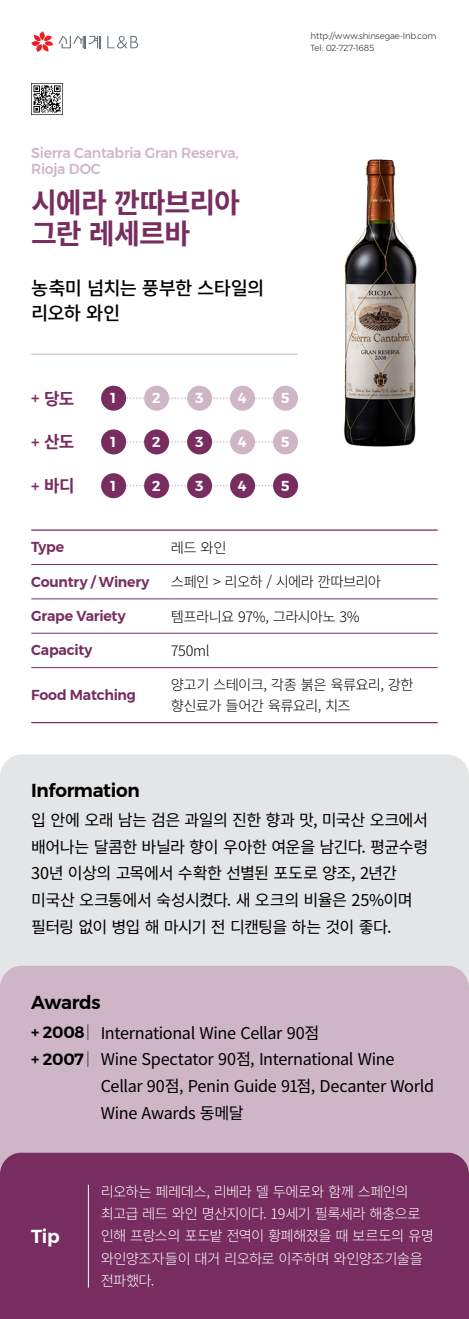
<style>
.page{position:relative;width:469px;height:1319px;background:#fff}
.page>*{position:absolute;margin:0;border:0;box-sizing:border-box;transform-origin:0 0}
.와인제목_45{font:700 28.12px/31.2px "Source Han Sans K";letter-spacing:-.035em;color:#772d60}
.와인소개_30{font:500 18.75px/25px "Source Han Sans K";letter-spacing:-.04em;color:#000}
.본문영문_30{font:600 18.75px "Montserrat";letter-spacing:-.02em;color:#000}
.본문영문_30-2{font:600 18.75px "Montserrat";color:#fff}
.본문_26{font:700 16.88px "Source Han Sans K";color:#772d60}
.본문_26-2{font:16.25px/26.6px "Source Han Sans K";letter-spacing:-.025em;color:#000}
.표__팁_23{font:300 14.38px/22.2px "Source Han Sans K";letter-spacing:-.045em;color:#fff}
.표__팁_23-2{font:300 14.38px/20.6px "Source Han Sans K";letter-spacing:-.045em;color:#000}
.표_영문{font:600 14.38px "Montserrat";letter-spacing:-.015em;color:#772d60}
.와인영문_23{font:500 14.38px/15.6px "Montserrat";letter-spacing:-.015em;color:#cfb6c7}
.표_영문-2{font:600 14.38px "Montserrat";color:#fff}
.신세계_주소전화_14{font:300 8.75px "Montserrat";letter-spacing:-.015em;color:#333}
.s1{font-family:"Montserrat";font-weight:500}
.s2{font-family:"Montserrat";font-weight:600}
.s3{font-family:"Montserrat";font-weight:200}
</style>
<div class="page">
<img style="left:269px;top:159px;width:148px;height:296px">
<svg style="left:31px;top:31px;width:69px;height:21px"></svg>
<svg style="left:107px;top:36px;width:31px;height:12px"></svg>
<img style="left:31px;top:83px;width:31px;height:31px">
<svg style="left:126px;top:397px;width:147px;height:2px"></svg>
<div style="left:101px;top:386px;width:25px;height:25px;background:#772d60;border-radius:50%"></div>
<div style="left:144px;top:386px;width:25px;height:25px;background:#cfb6c7;border-radius:50%"></div>
<div style="left:187px;top:386px;width:25px;height:25px;background:#cfb6c7;border-radius:50%"></div>
<div style="left:230px;top:386px;width:25px;height:25px;background:#cfb6c7;border-radius:50%"></div>
<div style="left:273px;top:386px;width:25px;height:25px;background:#cfb6c7;border-radius:50%"></div>
<svg style="left:126px;top:441px;width:147px;height:2px"></svg>
<div style="left:101px;top:429px;width:25px;height:25px;background:#772d60;border-radius:50%"></div>
<div style="left:144px;top:429px;width:25px;height:25px;background:#772d60;border-radius:50%"></div>
<div style="left:187px;top:429px;width:25px;height:25px;background:#772d60;border-radius:50%"></div>
<div style="left:230px;top:429px;width:25px;height:25px;background:#cfb6c7;border-radius:50%"></div>
<div style="left:273px;top:429px;width:25px;height:25px;background:#cfb6c7;border-radius:50%"></div>
<svg style="left:126px;top:485px;width:147px;height:1px"></svg>
<div style="left:101px;top:473px;width:25px;height:25px;background:#772d60;border-radius:50%"></div>
<div style="left:144px;top:473px;width:25px;height:25px;background:#772d60;border-radius:50%"></div>
<div style="left:187px;top:473px;width:25px;height:25px;background:#772d60;border-radius:50%"></div>
<div style="left:230px;top:473px;width:25px;height:25px;background:#772d60;border-radius:50%"></div>
<div style="left:273px;top:473px;width:25px;height:25px;background:#772d60;border-radius:50%"></div>
<hr style="left:31px;top:354px;width:267px;height:1px;background:#cfb6c7">
<hr style="left:31px;top:564px;width:140px;height:1px;background:#772d60">
<hr style="left:171px;top:564px;width:267px;height:1px;background:#772d60">
<hr style="left:31px;top:599px;width:140px;height:1px;background:#772d60">
<hr style="left:171px;top:599px;width:267px;height:1px;background:#772d60">
<hr style="left:31px;top:633px;width:140px;height:1px;background:#772d60">
<hr style="left:171px;top:633px;width:267px;height:1px;background:#772d60">
<hr style="left:31px;top:667px;width:140px;height:1px;background:#772d60">
<hr style="left:171px;top:667px;width:267px;height:1px;background:#772d60">
<hr style="left:31px;top:529px;width:140px;height:2px;background:#772d60">
<hr style="left:171px;top:529px;width:267px;height:2px;background:#772d60">
<hr style="left:31px;top:722px;width:140px;height:1px;background:#772d60">
<hr style="left:171px;top:722px;width:267px;height:1px;background:#772d60">
<div style="left:0;top:754px;width:469px;height:212px;background:#e4e5e7;border-radius:22px"></div>
<div style="left:0;top:1152px;width:469px;height:167px;background:#772d60;border-radius:22px"></div>
<div style="left:0;top:966px;width:469px;height:186px;background:#cfb6c7;border-radius:22px"></div>
<hr style="left:88px;top:1185px;width:1px;height:102px;background:#fff">
<p class="신세계_주소전화_14" style="left:310px;top:29px;width:127px">http://www.shinsegae-lnb.com</p>
<p class="신세계_주소전화_14" style="left:310px;top:41px;width:65px">Tel: 02-727-1685</p>
<p class="와인영문_23" style="left:31px;top:145px;width:209px">Sierra Cantabria Gran Reserva,<br>Rioja DOC</p>
<p class="와인제목_45" style="left:31px;top:188px;width:210px">시에라 깐따브리아 그란 레세르바</p>
<p class="와인소개_30" style="left:31px;top:276px;width:234px">농축미 넘치는 풍부한 스타일의 리오하 와인</p>
<p class="본문_26" style="left:31px;top:389px;width:45px"><span class="s1">+</span> 당도</p>
<p class="표_영문-2" style="left:110px;top:387px;width:7px">1</p>
<p class="표_영문-2" style="left:152px;top:387px;width:10px">2</p>
<p class="표_영문-2" style="left:195px;top:387px;width:10px">3</p>
<p class="표_영문-2" style="left:238px;top:387px;width:10px">4</p>
<p class="표_영문-2" style="left:281px;top:387px;width:10px">5</p>
<p class="본문_26" style="left:31px;top:433px;width:45px"><span class="s1">+</span> 산도</p>
<p class="표_영문-2" style="left:110px;top:430px;width:7px">1</p>
<p class="표_영문-2" style="left:152px;top:430px;width:10px">2</p>
<p class="표_영문-2" style="left:195px;top:430px;width:10px">3</p>
<p class="표_영문-2" style="left:238px;top:430px;width:10px">4</p>
<p class="표_영문-2" style="left:281px;top:430px;width:10px">5</p>
<p class="본문_26" style="left:31px;top:476px;width:45px"><span class="s1">+</span> 바디</p>
<p class="표_영문-2" style="left:110px;top:474px;width:7px">1</p>
<p class="표_영문-2" style="left:152px;top:474px;width:10px">2</p>
<p class="표_영문-2" style="left:195px;top:474px;width:10px">3</p>
<p class="표_영문-2" style="left:238px;top:474px;width:10px">4</p>
<p class="표_영문-2" style="left:281px;top:474px;width:10px">5</p>
<p class="표_영문" style="left:31px;top:536px;width:34px">Type</p>
<p class="표__팁_23-2" style="left:171px;top:537px;width:57px">레드 와인</p>
<p class="표_영문" style="left:31px;top:570px;width:120px">Country / Winery</p>
<p class="표__팁_23-2" style="left:171px;top:572px;width:212px">스페인 &gt; 리오하 / 시에라 깐따브리아</p>
<p class="표_영문" style="left:31px;top:604px;width:96px">Grape Variety</p>
<p class="표__팁_23-2" style="left:171px;top:606px;width:190px">템프라니요 97%, 그라시아노 3%</p>
<p class="표_영문" style="left:31px;top:639px;width:63px">Capacity</p>
<p class="표__팁_23-2" style="left:171px;top:641px;width:40px">750ml</p>
<p class="표_영문" style="left:31px;top:684px;width:106px">Food Matching</p>
<p class="표__팁_23-2" style="left:171px;top:675px;width:244px">양고기 스테이크, 각종 붉은 육류요리, 강한 향신료가 들어간 육류요리, 치즈</p>
<p class="본문영문_30" style="left:31px;top:776px;width:110px">Information</p>
<p class="본문_26-2" style="left:31px;top:807px;width:398px">입 안에 오래 남는 검은 과일의 진한 향과 맛, 미국산 오크에서 배어나는 달콤한 바닐라 향이 우아한 여운을 남긴다. 평균수령<br>30년 이상의 고목에서 수확한 선별된 포도로 양조, 2년간 미국산 오크통에서 숙성시켰다. 새 오크의 비율은 25%이며 필터링 없이 병입 해 마시기 전 디캔팅을 하는 것이 좋다.</p>
<p class="본문영문_30" style="left:31px;top:988px;width:71px">Awards</p>
<p class="본문_26-2" style="left:31px;top:1019px;width:290px"><span class="s2">+ 2008</span><span class="s3">|</span> International Wine Cellar 90점</p>
<p class="본문_26-2" style="left:101px;top:1046px;width:335px;text-indent:-69px"><span class="s2">+ 2007</span> <span class="s3">|</span> Wine Spectator 90점, International Wine<br>Cellar 90점, Penin Guide 91점, Decanter World<br>Wine Awards 동메달</p>
<p class="본문영문_30-2" style="left:31px;top:1222px;width:30px">Tip</p>
<p class="표__팁_23" style="left:101px;top:1181px;width:335px">리오하는 페레데스, 리베라 델 두에로와 함께 스페인의 최고급 레드 와인 명산지이다. 19세기 필록세라 해충으로 인해 프랑스의 포도밭 전역이 황폐해졌을 때 보르도의 유명 와인양조자들이 대거 리오하로 이주하며 와인양조기술을 전파했다.</p>
</div>
